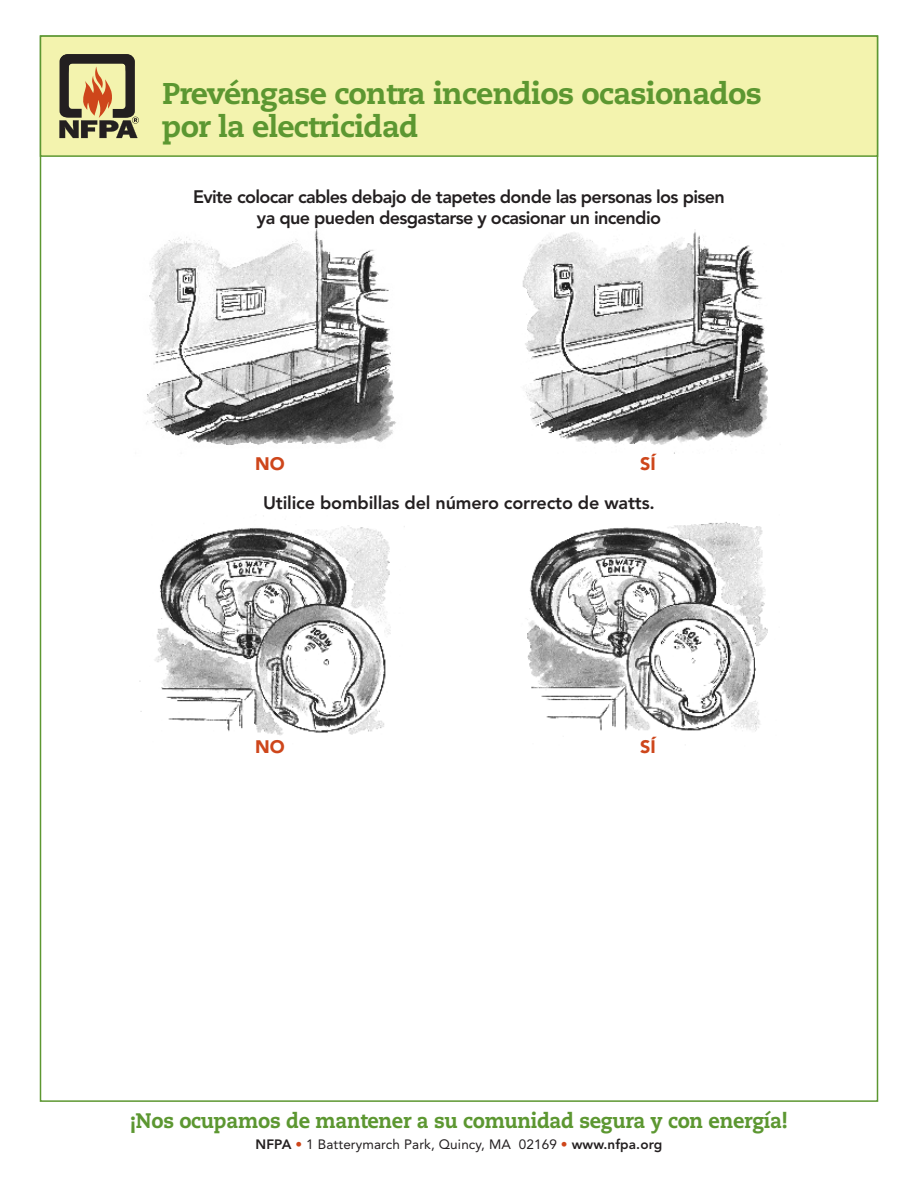
<style>
.page{position:relative;width:918px;height:1188px;background:#fff}
.page>*{position:absolute;margin:0;border:0;box-sizing:border-box;transform-origin:0 0}
.t1{font:800 30px "Caecilia";letter-spacing:-.025em;color:#5c9731}
.t2{font:800 21px "Caecilia";letter-spacing:-.015em;color:#5c9731;scale:.95 1}
.t3{font:800 18px "Avenir";letter-spacing:-.035em;color:#231f20}
.t4{font:800 18px "Avenir";letter-spacing:-.01em;color:#231f20}
.t5{font:900 18px "Avenir";letter-spacing:-.01em;color:#ce461b}
.t6{font:13.5px "Avenir";letter-spacing:.01em;color:#231f20}
.s1{font-weight:800}
.s2{color:#ce461b}
</style>
<div class="page">
<div style="left:40px;top:36px;width:838px;height:120px;background:#f3f3ae"></div>
<div style="left:40px;top:35px;width:838px;height:122px;border:2px solid #5c9731"></div>
<svg style="left:59px;top:54px;width:80px;height:84px"></svg>
<img style="left:145px;top:229px;width:251px;height:216px">
<img style="left:522px;top:229px;width:246px;height:225px">
<img style="left:139px;top:525px;width:266px;height:210px">
<img style="left:526px;top:521px;width:242px;height:210px">
<p class="t1" style="left:162px;top:75px;width:601px">Prevéngase contra incendios ocasionados</p>
<p class="t1" style="left:162px;top:108px;width:258px">por la electricidad</p>
<p class="t3" style="left:193px;top:186px;width:533px">Evite colocar cables debajo de tapetes donde las personas los pisen</p>
<p class="t3" style="left:257px;top:207px;width:406px">ya que pueden desgastarse y ocasionar un incendio</p>
<p class="t5" style="left:255px;top:453px;width:31px">No</p>
<p class="t5" style="left:640px;top:453px;width:17px">SÍ</p>
<p class="t4" style="left:263px;top:492px;width:393px">Utilice bombillas del número correcto de watts.</p>
<p class="t5" style="left:255px;top:736px;width:31px">No</p>
<p class="t5" style="left:640px;top:736px;width:17px">SÍ</p>
<p class="t2" style="left:130px;top:1108px;width:694px">¡Nos ocupamos de mantener a su comunidad segura y con energía!</p>
<p class="t6" style="left:256px;top:1137px;width:408px"><span class="s1">NFPA</span> <span class="s2">•</span> 1 Batterymarch Park, Quincy, MA 02169 <span class="s2">•</span> <span class="s1">www.nfpa.org</span></p>
</div>
